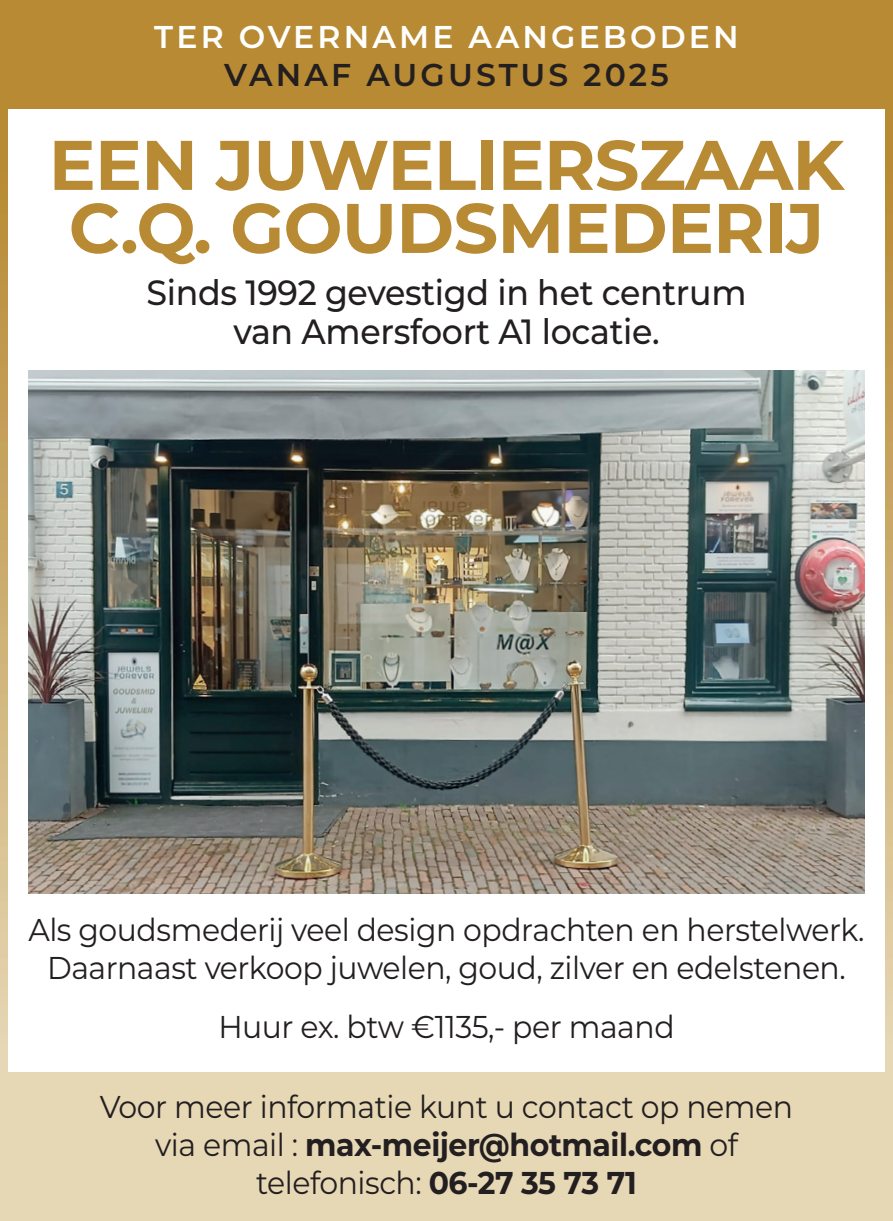
<style>
.page{position:relative;width:893px;height:1221px;background:#fff}
.page>*{position:absolute;margin:0;border:0;box-sizing:border-box;transform-origin:0 0}
.t1{font:700 70px/63px "Montserrat";letter-spacing:-.01em;color:#b78a33}
.t2{font:500 35px/38.5px "Montserrat";letter-spacing:-.01em;color:#231f20;text-align:center;scale:.95 1}
.t3{font:31.5px/37.8px "Montserrat";letter-spacing:-.015em;color:#231f20;text-align:center;scale:.95 1}
.t4{font:600 31.5px "Montserrat";letter-spacing:.1em;color:#fff}
.t5{font:600 31.5px "Montserrat";letter-spacing:.1em;color:#231f20}
.s1{font-weight:700}
</style>
<div class="page">
<img style="left:28px;top:371px;width:836px;height:522px">
<div style="left:0;top:0;width:893px;height:108px;background:#b78a33"></div>
<svg style="left:0;top:108px;width:7px;height:963px"></svg>
<svg style="left:886px;top:108px;width:7px;height:963px"></svg>
<div style="left:0;top:1071px;width:893px;height:149px;background:#e6d7b5"></div>
<p class="t4" style="left:154px;top:14px;width:586px">TER OVERNAME AANGEBODEN</p>
<p class="t5" style="left:224px;top:53px;width:446px">VANAF AUGUSTUS 2025</p>
<h1 class="t1" style="left:49px;top:130px;width:797px">EEN JUWELIERSZAAK<br>C.Q. GOUDSMEDERIJ</h1>
<p class="t2" style="left:146px;top:272px;width:633px">Sinds 1992 gevestigd in het centrum van Amersfoort A1 locatie.</p>
<p class="t3" style="left:28px;top:910px;width:882px">Als goudsmederij veel design opdrachten en herstelwerk.<br>Daarnaast verkoop juwelen, goud, zilver en edelstenen.</p>
<p class="t3" style="left:218px;top:1006px;width:482px">Huur ex. btw €1135,- per maand</p>
<p class="t3" style="left:100px;top:1086px;width:731px">Voor meer informatie kunt u contact op nemen via email : <span class="s1">max-meijer@hotmail.com</span> of telefonisch: <span class="s1">06-27 35 73 71</span></p>
</div>
